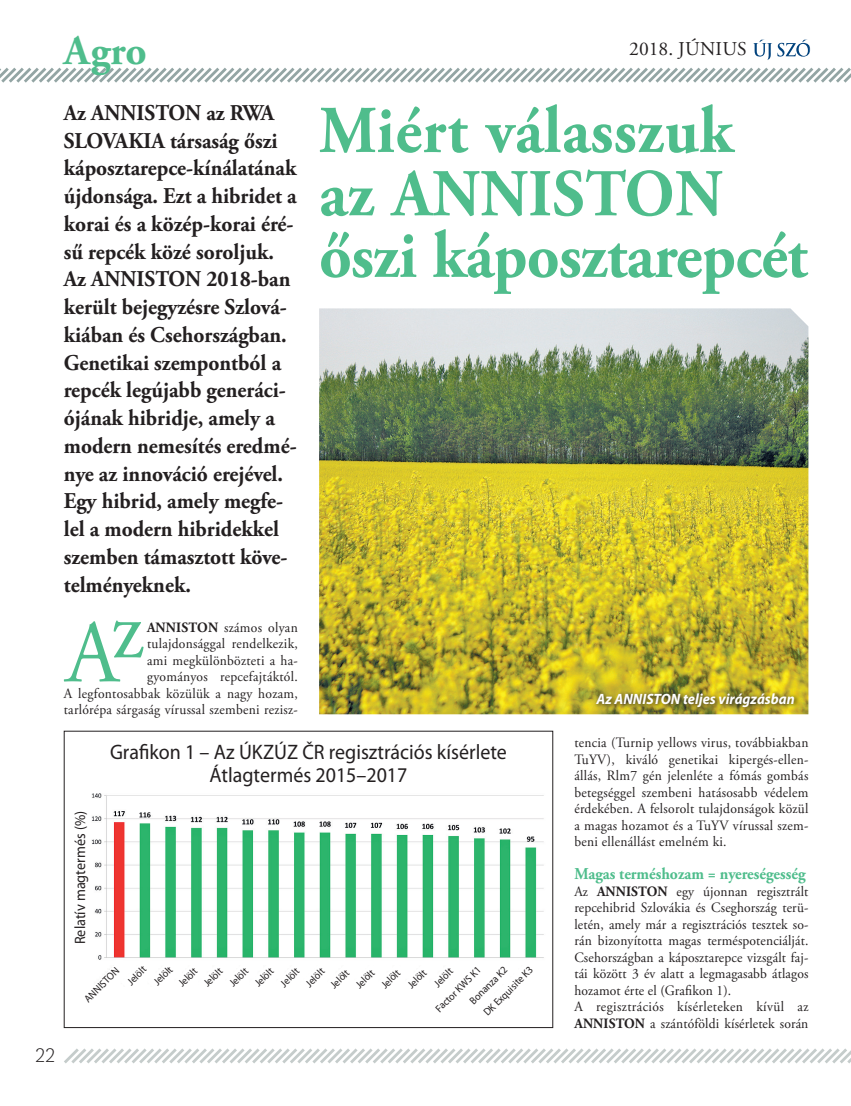
<style>
.page{position:relative;width:851px;height:1106px;background:#fff}
.page>*{position:absolute;margin:0;border:0;box-sizing:border-box;transform-origin:0 0}
.t1{font:88.95px "Adobe Garamond Pro";color:#4fbd8c;scale:.95 1}
.t2{font:700 66.75px/62.4px "Adobe Garamond Pro";color:#4fbd8c;scale:.95 1}
.t3{font:700 42px "Adobe Garamond Pro";color:#4fbd8c}
.t4{font:700 22.5px/27.8px "Adobe Garamond Pro";color:#231f20;scale:.95 1}
.t5{font:21px/22.5px "Myriad Pro";color:#231f20;text-align:center;scale:.95 1}
.t6{font:19.5px "Adobe Garamond Pro";letter-spacing:.015em;color:#231f20}
.t7{font:18.9px "John Sans White Pro";color:#231f20}
.t8{font:700 16.5px "Adobe Garamond Pro";color:#4fbd8c;scale:.95 1}
.t9{font:italic 700 15px "Myriad Pro";color:#fff;scale:.95 1}
.t10{font:15px "Myriad Pro";color:#231f20;scale:.95 1}
.t11{font:14.25px/16.5px "Adobe Garamond Pro";letter-spacing:.01em;color:#231f20;text-align:right;scale:.95 1}
.t12{font:10.5px/18.3px "Myriad Pro";color:#231f20;scale:.95 1}
.s1{font-weight:700}
</style>
<div class="page">
<svg style="left:0;top:41px;width:850px;height:42px"></svg>
<div style="left:752px;top:39px;width:58px;height:21px;border:1px solid #fff"></div>
<svg style="left:64px;top:1048px;width:786px;height:16px"></svg>
<img style="left:91px;top:793px;width:453px;height:165px">
<svg style="left:91px;top:957px;width:447px;height:18px"></svg>
<img style="left:319px;top:308px;width:489px;height:406px">
<div style="left:593px;top:690px;width:207px;height:23px;background:#231f20;opacity:.6"></div>
<h3 class="t3" style="left:64px;top:26px;width:84px">Agro</h3>
<h3 class="t6" style="left:629px;top:37px;width:119px">2018. Június</h3>
<p class="t4" style="left:64px;top:99px;width:246px">Az ANNISTON az RWA<br>SLOVAKIA társaság őszi káposztarepce-kínálatának újdonsága. Ezt a hibridet a korai és a közép-korai éré&shy;sű repcék közé soroljuk.<br>Az ANNISTON 2018-ban került bejegyzésre Szlová&shy;kiában és Csehországban.<br>Genetikai szempontból a repcék legújabb generáci&shy;ójának hibridje, amely a modern nemesítés eredmé&shy;nye az innováció erejével.<br>Egy hibrid, amely megfe&shy;lel a modern hibridekkel szemben támasztott köve&shy;telményeknek.</p>
<h2 class="t2" style="left:319px;top:101px;width:515px">Miért válasszuk<br>az ANNISTON őszi káposztarepcét</h2>
<h1 class="t1" style="left:66px;top:587px;width:83px">Az</h1>
<p class="t11" style="left:64px;top:619px;width:248px"><span class="s1">ANNISTON</span> számos olyan<br>tulajdonsággal rendelkezik,<br>ami megkülönbözteti a ha-<br>gyományos repcefajtáktól.<br>A legfontosabbak közülük a nagy hozam, tarlórépa sárgaság vírussal szembeni rezisz-</p>
<p class="t10" style="left:71px;top:944px;width:142px;rotate:-90deg">Relatív magtermés (%)</p>
<h3 class="t5" style="left:110px;top:740px;width:419px">Grafikon 1 – Az ÚKZÚZ ČR regisztrációs kísérlete<br>Átlagtermés 2015–2017</h3>
<p class="t12" style="left:122px;top:976px;width:25px;rotate:-45deg">Jelölt</p>
<p class="t12" style="left:149px;top:976px;width:25px;rotate:-45deg">Jelölt</p>
<p class="t12" style="left:173px;top:978px;width:25px;rotate:-45deg">Jelölt</p>
<p class="t12" style="left:275px;top:978px;width:25px;rotate:-45deg">Jelölt</p>
<p class="t12" style="left:300px;top:978px;width:25px;rotate:-45deg">Jelölt</p>
<p class="t12" style="left:325px;top:980px;width:25px;rotate:-45deg">Jelölt</p>
<p class="t12" style="left:79px;top:993px;width:49px;rotate:-45deg">ANNISTON</p>
<p class="t12" style="left:451px;top:982px;width:71px;text-indent:-30px;rotate:-45deg">Factor KWS K1<br>Bonanza K2<br>DK Exquisite K3</p>
<p class="t12" style="left:198px;top:978px;width:25px;rotate:-45deg">Jelölt</p>
<p class="t12" style="left:350px;top:980px;width:25px;rotate:-45deg">Jelölt</p>
<p class="t12" style="left:224px;top:978px;width:25px;rotate:-45deg">Jelölt</p>
<p class="t12" style="left:376px;top:980px;width:25px;rotate:-45deg">Jelölt</p>
<p class="t12" style="left:249px;top:978px;width:25px;rotate:-45deg">Jelölt</p>
<p class="t12" style="left:417px;top:966px;width:25px;line-height:17.5px;text-indent:-20px;rotate:-45deg">Jelölt<br>Jelölt</p>
<h3 class="t7" style="left:35px;top:1044px;width:22px">22</h3>
<p class="t9" style="left:596px;top:689px;width:210px">Az ANNISTON teljes virágzásban</p>
<p class="t11" style="left:574px;top:735px;width:248px;text-align:justify">tencia (Turnip yellows virus, továbbiakban TuYV), kiváló genetikai kipergés-ellen&shy;állás, Rlm7 gén jelenléte a fómás gombás betegséggel szembeni hatásosabb védelem érdekében. A felsorolt tulajdonságok közül a magas hozamot és a TuYV vírussal szem&shy;beni ellenállást emelném ki.</p>
<p class="t8" style="left:574px;top:864px;width:245px">Magas terméshozam = nyereségesség</p>
<p class="t11" style="left:574px;top:883px;width:248px;text-align:left">Az <span class="s1">ANNISTON</span> egy újonnan regisztrált repcehibrid Szlovákia és Cseghország terü&shy;letén, amely már a regisztrációs tesztek so&shy;rán bizonyította magas terméspotenciálját.<br>Csehországban a káposztarepce vizsgált faj&shy;tái között 3 év alatt a legmagasabb átlagos hozamot érte el (Grafikon 1).<br>A regisztrációs kísérleteken kívül az <span class="s1">ANNISTON</span> a szántóföldi kísérletek során</p>
</div>
